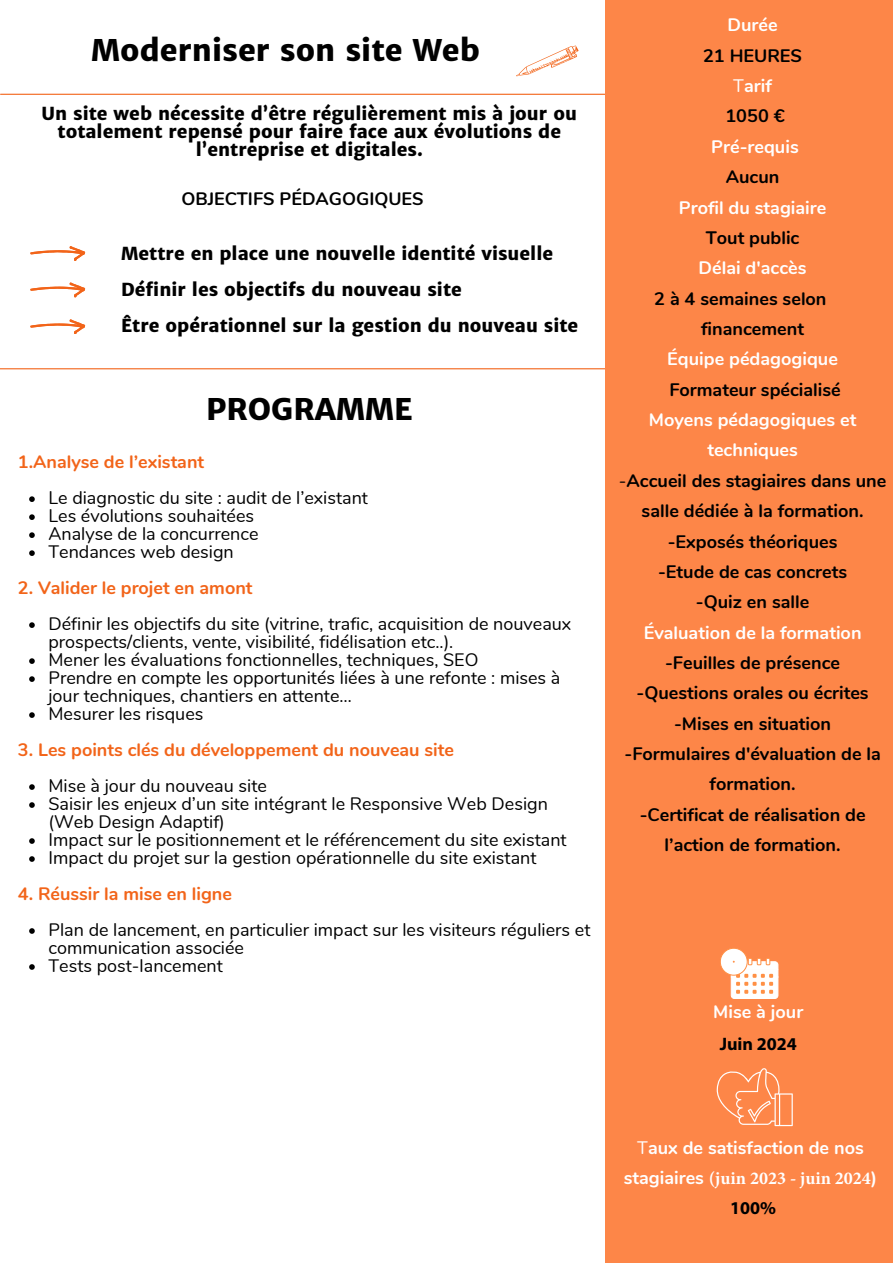
<style>
.page{position:relative;width:893px;height:1264px;background:#fff}
.page>*{position:absolute;margin:0;border:0;box-sizing:border-box;transform-origin:0 0}
.t1{font:800 30px "Merriweather Sans";color:#000}
.t2{font:18px/18px "Nunito";color:#000}
.t3{font:700 18px/30.3px "Nunito";color:#000;text-align:center}
.t4{font:800 18px/18px "Merriweather Sans";color:#000;text-align:center}
.t5{font:700 18px/30.3px "Nunito";color:#fff;text-align:center}
.t6{font:700 18px "Nunito";color:#f26419}
.s1{font-weight:400}
.s2{font-family:"Myriad Pro";color:#000}
.s3{font-family:"Minion Pro"}
</style>
<div class="page">
<hr style="left:1px;top:94px;width:891px;height:1px;background:#f26419">
<hr style="left:0;top:368px;width:605px;height:1px;background:#f26419">
<div style="left:605px;top:0;width:287px;height:1262px;background:#fd8648"></div>
<svg style="left:516px;top:45px;width:62px;height:31px"></svg>
<svg style="left:30px;top:282px;width:55px;height:15px"></svg>
<svg style="left:30px;top:319px;width:55px;height:15px"></svg>
<svg style="left:30px;top:246px;width:55px;height:15px"></svg>
<svg style="left:720px;top:948px;width:58px;height:51px"></svg>
<svg style="left:716px;top:1068px;width:76px;height:58px"></svg>
<svg style="left:29px;top:496px;width:6px;height:6px"></svg>
<svg style="left:29px;top:514px;width:6px;height:6px"></svg>
<svg style="left:29px;top:532px;width:6px;height:6px"></svg>
<svg style="left:29px;top:550px;width:6px;height:6px"></svg>
<svg style="left:29px;top:622px;width:6px;height:6px"></svg>
<svg style="left:29px;top:658px;width:6px;height:6px"></svg>
<svg style="left:29px;top:676px;width:6px;height:6px"></svg>
<svg style="left:29px;top:712px;width:6px;height:6px"></svg>
<svg style="left:29px;top:784px;width:6px;height:5px"></svg>
<svg style="left:29px;top:802px;width:6px;height:5px"></svg>
<svg style="left:29px;top:838px;width:6px;height:5px"></svg>
<svg style="left:29px;top:856px;width:6px;height:5px"></svg>
<svg style="left:29px;top:928px;width:6px;height:5px"></svg>
<svg style="left:29px;top:964px;width:6px;height:5px"></svg>
<p class="t1" style="left:91px;top:32px;width:390px">Moderniser son site Web</p>
<p class="t4" style="left:42px;top:105px;width:537px">Un site web nécessite d’être régulièrement mis à jour ou totalement repensé pour faire face aux évolutions de l’entreprise et digitales.</p>
<p class="t3" style="left:181px;top:183px;width:244px">OBJECTIFS PÉDAGOGIQUES</p>
<p class="t4" style="left:121px;top:244px;width:433px">Mettre en place une nouvelle identité visuelle</p>
<p class="t4" style="left:121px;top:280px;width:342px">Définir les objectifs du nouveau site</p>
<p class="t4" style="left:121px;top:316px;width:458px">Être opérationnel sur la gestion du nouveau site</p>
<p class="t1" style="left:206px;top:390px;width:208px">PROGRAMME</p>
<p class="t6" style="left:18px;top:450px;width:188px">1.Analyse de l’existant</p>
<p class="t2" style="left:48px;top:489px;width:321px">Le diagnostic du site : audit de l’existant</p>
<p class="t2" style="left:48px;top:507px;width:207px">Les évolutions souhaitées</p>
<p class="t2" style="left:48px;top:525px;width:211px">Analyse de la concurrence</p>
<p class="t2" style="left:48px;top:543px;width:187px">Tendances web design</p>
<p class="t6" style="left:18px;top:576px;width:236px">2. Valider le projet en amont</p>
<p class="t2" style="left:48px;top:615px;width:524px">Définir les objectifs du site (vitrine, trafic, acquisition de nouveaux prospects/clients, vente, visibilité, fidélisation etc..).</p>
<p class="t2" style="left:48px;top:651px;width:431px">Mener les évaluations fonctionnelles, techniques, SEO</p>
<p class="t2" style="left:48px;top:669px;width:513px">Prendre en compte les opportunités liées à une refonte : mises à jour techniques, chantiers en attente…</p>
<p class="t2" style="left:48px;top:705px;width:156px">Mesurer les risques</p>
<p class="t6" style="left:18px;top:738px;width:437px">3. Les points clés du développement du nouveau site</p>
<p class="t2" style="left:48px;top:777px;width:220px">Mise à jour du nouveau site</p>
<p class="t2" style="left:48px;top:795px;width:501px">Saisir les enjeux d’un site intégrant le Responsive Web Design (Web Design Adaptif)</p>
<p class="t2" style="left:48px;top:831px;width:519px">Impact sur le positionnement et le référencement du site existant</p>
<p class="t2" style="left:48px;top:849px;width:489px">Impact du projet sur la gestion opérationnelle du site existant</p>
<p class="t6" style="left:18px;top:881px;width:215px">4. Réussir la mise en ligne</p>
<p class="t2" style="left:48px;top:921px;width:543px">Plan de lancement, en particulier impact sur les visiteurs réguliers et communication associée</p>
<p class="t2" style="left:48px;top:957px;width:176px">Tests post-lancement</p>
<p class="t5" style="left:727px;top:10px;width:52px">Durée</p>
<p class="t3" style="left:703px;top:41px;width:100px">21 HEURES</p>
<p class="t5" style="left:733px;top:71px;width:40px"><span class="s1">T</span>arif</p>
<p class="t3" style="left:725px;top:101px;width:61px">1050 €</p>
<p class="t5" style="left:711px;top:132px;width:89px">Pré-requis</p>
<p class="t3" style="left:725px;top:162px;width:55px">Aucun</p>
<p class="t5" style="left:678px;top:192px;width:149px">Profil du stagiaire</p>
<p class="t3" style="left:705px;top:223px;width:95px">Tout public</p>
<p class="t5" style="left:698px;top:253px;width:109px">Délai d'accès</p>
<p class="t3" style="left:701px;top:283px;width:127px;text-align:left;text-indent:-47px">2 à 4 semaines selon financement</p>
<p class="t5" style="left:667px;top:344px;width:172px">Équipe pédagogique</p>
<p class="t3" style="left:669px;top:374px;width:173px">Formateur spécialisé</p>
<p class="t5" style="left:648px;top:405px;width:209px">Moyens pédagogiques et techniques</p>
<p class="t3" style="left:618px;top:465px;width:269px"><span class="s1">-</span>Accueil des stagiaires dans une salle dédiée à la formation.</p>
<p class="t3" style="left:667px;top:526px;width:171px">-Exposés théoriques</p>
<p class="t3" style="left:658px;top:557px;width:190px">-Etude de cas concrets</p>
<p class="t3" style="left:695px;top:587px;width:115px">-Quiz en salle</p>
<p class="t5" style="left:643px;top:617px;width:219px">Évaluation de la formation</p>
<p class="t3" style="left:665px;top:648px;width:177px">-Feuilles de présence</p>
<p class="t3" style="left:636px;top:678px;width:234px">-Questions orales ou écrites</p>
<p class="t3" style="left:674px;top:708px;width:159px">-Mises en situation</p>
<p class="t3" style="left:624px;top:739px;width:258px">-Formulaires d'évaluation de la formation.</p>
<p class="t3" style="left:639px;top:799px;width:227px">-Certificat de réalisation de l’action de formation.</p>
<p class="t5" style="left:713px;top:996px;width:91px;line-height:31.3px">Mise à jour<br><span class="s2">Juin 2024</span></p>
<p class="t5" style="left:623px;top:1132px;width:255px"><span class="s1">T</span>aux de satisfaction de nos stagiaires <span class="s3">(juin 2023 - juin 2024</span>)<br><span class="s2">100%</span></p>
</div>
